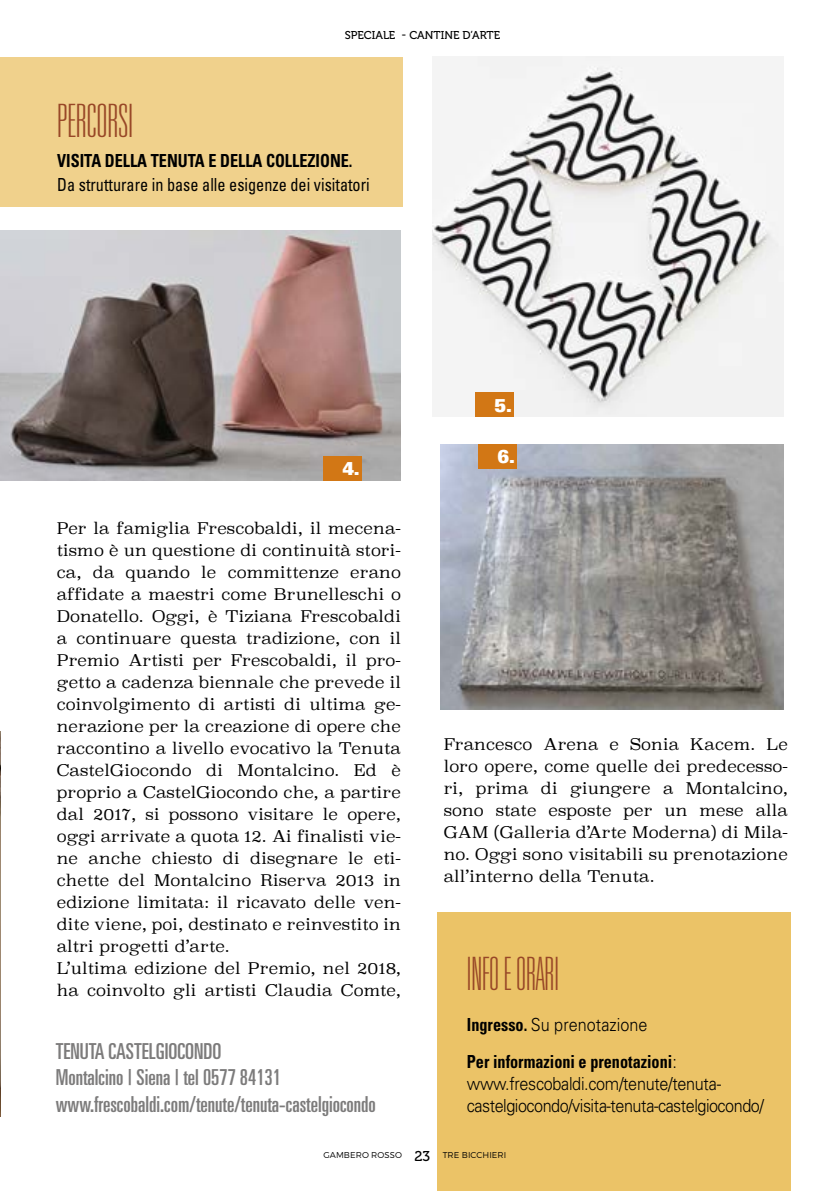
<style>
.page{position:relative;width:840px;height:1191px;background:#fff}
.page>*{position:absolute;margin:0;border:0;box-sizing:border-box;transform-origin:0 0}
.t1{font:100 ultra-condensed 46px "Univers LT Std";color:#984727;scale:.9 1}
.t2{font:100 ultra-condensed 46px "Univers LT Std";color:#984727}
.t3{font:ultra-condensed 22px/26.4px "Univers LT Std";color:#7c7b7b}
.t4{font:18.4px "Univers LT Std X Black Ex";color:#fff;scale:.75 1}
.t5{font:700 condensed 18px/37.6px "Univers LT Std";color:#000;scale:.9 1}
.t6{font:300 18px/21.6px "Univers LT Std";letter-spacing:-.03em;color:#000;scale:.9 1}
.t7{font:condensed 18px "Univers LT Std";color:#000;scale:.9 1}
.t8{font:300 16px/22px "Superclarendon";letter-spacing:.01em;color:#000}
.t9{font:11.4px "Museo 500";color:#000}
.t10{font:300 8.6px "Montserrat";letter-spacing:.01em;color:#000}
.s1{font-weight:300;font-stretch:normal}
.s2{font-family:"Museo 500";font-weight:400;font-size:14.2px}
</style>
<div class="page">
<div style="left:437px;top:912px;width:353px;height:279px;background:#ebc367"></div>
<img style="left:432px;top:57px;width:350px;height:360px">
<div style="left:0;top:57px;width:403px;height:149px;background:#f0d18c"></div>
<img style="left:440px;top:444px;width:342px;height:265px">
<div style="left:475px;top:393px;width:39px;height:24px;background:#d27715"></div>
<div style="left:478px;top:444px;width:38px;height:24px;background:#d27715"></div>
<img style="left:0;top:231px;width:401px;height:249px">
<img style="left:0;top:731px;width:1px;height:385px">
<div style="left:323px;top:456px;width:38px;height:24px;background:#d27715"></div>
<p class="t9" style="left:344px;top:29px;width:157px">SPECIALE - CANTINE D’ARTE</p>
<h1 class="t2" style="left:57px;top:97px;width:78px">PERCORSI</h1>
<p class="t5" style="left:57px;top:142px;width:329px">VISITA DELLA TENUTA E DELLA COLLEZIONE.</p>
<p class="t7" style="left:57px;top:173px;width:348px">Da strutturare in base alle esigenze dei visitatori</p>
<p class="t4" style="left:342px;top:457px;width:25px">4.</p>
<p class="t4" style="left:494px;top:394px;width:25px">5.</p>
<p class="t4" style="left:497px;top:445px;width:25px">6.</p>
<p class="t8" style="left:57px;top:518px;width:345px">Per la famiglia Frescobaldi, il mecena&shy;tismo è un questione di continuità stori&shy;ca, da quando le committenze erano affidate a maestri come Brunelleschi o Donatello. Oggi, è Tiziana Frescobaldi a continuare questa tradizione, con il Premio Artisti per Frescobaldi, il pro&shy;getto a cadenza biennale che prevede il coinvolgimento di artisti di ultima ge&shy;nerazione per la creazione di opere che raccontino a livello evocativo la Tenuta CastelGiocondo di Montalcino. Ed è proprio a CastelGiocondo che, a partire dal 2017, si possono visitare le opere, oggi arrivate a quota 12. Ai finalisti vie&shy;ne anche chiesto di disegnare le eti&shy;chette del Montalcino Riserva 2013 in edizione limitata: il ricavato delle ven&shy;dite viene, poi, destinato e reinvestito in altri progetti d’arte.<br>L’ultima edizione del Premio, nel 2018, ha coinvolto gli artisti Claudia Comte,</p>
<p class="t8" style="left:443px;top:734px;width:345px;text-align:justify">Francesco Arena e Sonia Kacem. Le loro opere, come quelle dei predecesso&shy;ri, prima di giungere a Montalcino, sono state esposte per un mese alla GAM (Galleria d’Arte Moderna) di Mila&shy;no. Oggi sono visitabili su prenotazione all’interno della Tenuta.</p>
<h1 class="t1" style="left:466px;top:950px;width:104px">INFO E ORARI</h1>
<p class="t5" style="left:466px;top:1005px;width:235px">Ingresso. <span class="s1">Su prenotazione<br></span>Per informazioni e prenotazioni<span class="s1">:</span></p>
<p class="t6" style="left:466px;top:1072px;width:331px">www.frescobaldi.com/tenute/tenuta&shy;castelgiocondo/visita-tenuta-castelgiocondo/</p>
<p class="t10" style="left:323px;top:1150px;width:184px">GAMBERO ROSSO <span class="s2">23</span> TRE BICCHIERI</p>
<h2 class="t3" style="left:56px;top:1037px;width:321px">TENUTA CASTELGIOCONDO<br>Montalcino | Siena | tel 0577 84131 www.frescobaldi.com/tenute/tenuta-castelgiocondo</h2>
</div>
